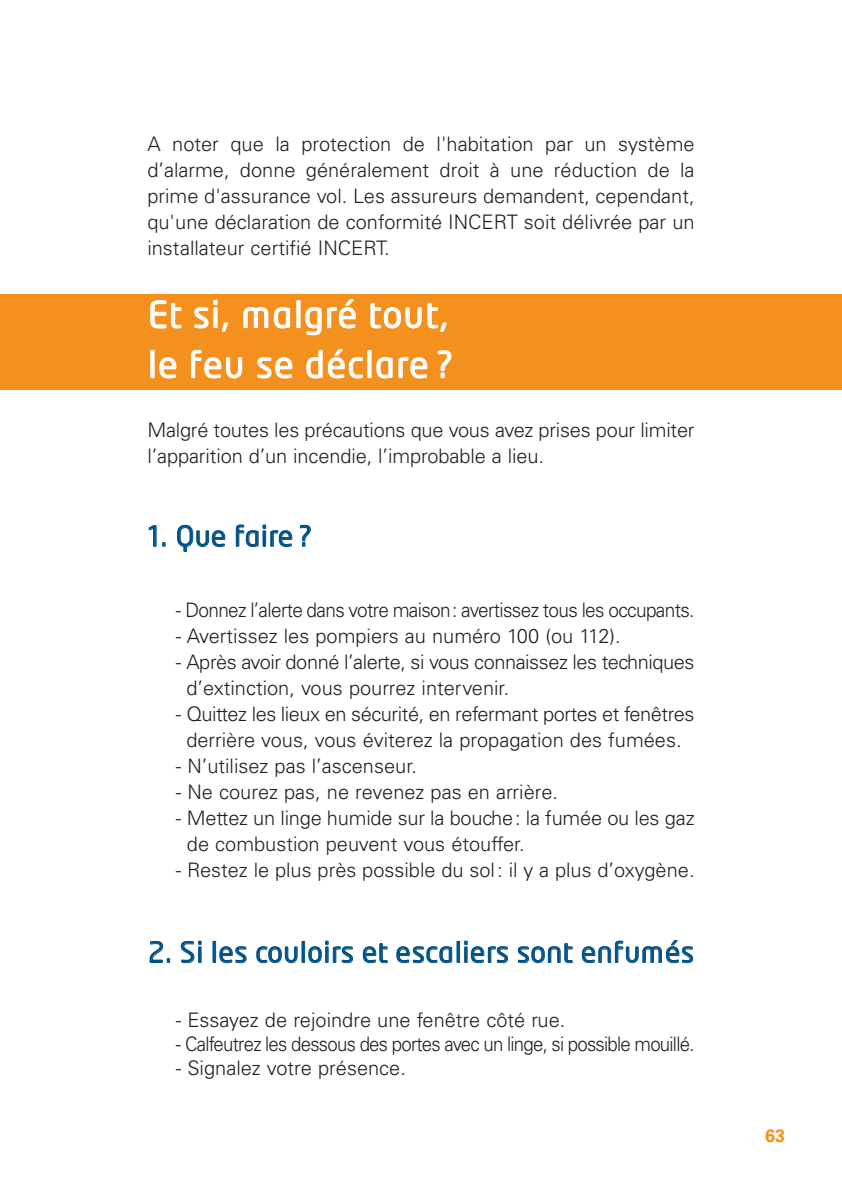
<style>
.page{position:relative;width:842px;height:1191px;background:#fff}
.page>*{position:absolute;margin:0;border:0;box-sizing:border-box;transform-origin:0 0}
.t1{font:36px/50px "Neo Tech";letter-spacing:.035em;color:#fff}
.t2{font:28px "Neo Tech";letter-spacing:.025em;color:#005187}
.t3{font:300 20px/26px "Univers";letter-spacing:-.01em;color:#231f20}
.t4{font:300 20px "Univers";letter-spacing:-.04em;color:#231f20;scale:.93 1}
.t5{font:300 20px "Univers";letter-spacing:-.035em;color:#231f20;scale:.95 1}
.t6{font:700 18px "Univers";color:#f4901d}
</style>
<div class="page">
<div style="left:0;top:295px;width:842px;height:95px;background:#f4901d"></div>
<p class="t3" style="left:147px;top:132px;width:549px;text-align:justify">A noter que la protection de l'habitation par un système d’alarme, donne généralement droit à une réduction de la prime d'assurance vol. Les assureurs demandent, cependant, qu'une déclaration de conformité INCERT soit délivrée par un installateur certifié INCERT.</p>
<h1 class="t1" style="left:148px;top:293px;width:307px">Et si, malgré tout, le feu se déclare ?</h1>
<p class="t3" style="left:147px;top:418px;width:549px">Malgré toutes les précautions que vous avez prises pour limiter l’apparition d’un incendie, l’improbable a lieu.</p>
<h2 class="t2" style="left:148px;top:525px;width:165px">1. Que faire ?</h2>
<p class="t5" style="left:176px;top:602px;width:548px">- Donnez l’alerte dans votre maison: avertissez tous les occupants.</p>
<p class="t3" style="left:176px;top:624px;width:446px">- Avertissez les pompiers au numéro 100 (ou 112).</p>
<p class="t3" style="left:186px;top:650px;width:510px;text-indent:-11px">- Après avoir donné l’alerte, si vous connaissez les techniques d’extinction, vous pourrez intervenir.</p>
<p class="t3" style="left:176px;top:702px;width:520px;text-align:center">- Quittez les lieux en sécurité, en refermant portes et fenêtres derrière vous, vous éviterez la propagation des fumées.</p>
<p class="t3" style="left:176px;top:754px;width:243px">- N’utilisez pas l’ascenseur.</p>
<p class="t3" style="left:176px;top:780px;width:384px">- Ne courez pas, ne revenez pas en arrière.</p>
<p class="t3" style="left:187px;top:806px;width:509px;text-indent:-11px">- Mettez un linge humide sur la bouche: la fumée ou les gaz de combustion peuvent vous étouffer.</p>
<p class="t3" style="left:176px;top:858px;width:520px">- Restez le plus près possible du sol: il y a plus d’oxygène.</p>
<h2 class="t2" style="left:148px;top:941px;width:548px">2. Si les couloirs et escaliers sont enfumés</h2>
<p class="t3" style="left:176px;top:1008px;width:391px">- Essayez de rejoindre une fenêtre côté rue.</p>
<p class="t4" style="left:176px;top:1036px;width:559px">- Calfeutrez les dessous des portes avec un linge, si possible mouillé.</p>
<p class="t3" style="left:176px;top:1056px;width:232px">- Signalez votre présence.</p>
<p class="t6" style="left:765px;top:1128px;width:22px">63</p>
</div>
